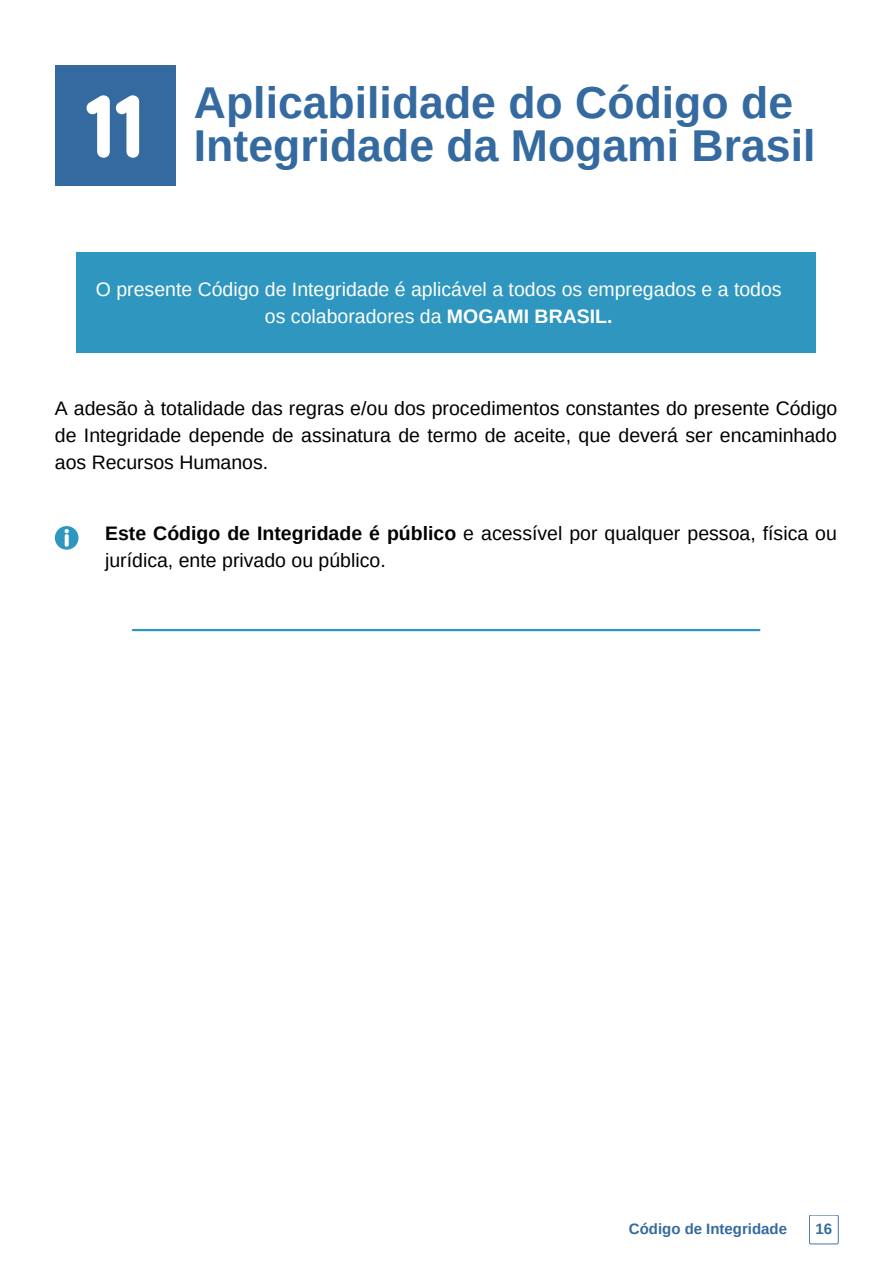
<style>
.page{position:relative;width:893px;height:1264px;background:#fff}
.page>*{position:absolute;margin:0;border:0;box-sizing:border-box;transform-origin:0 0}
.t1{font:700 44.55px/43.8px "Arimo";color:#346aa0}
.t2{font:19.5px/27px "Arimo";color:#000;text-align:justify}
.t3{font:19.5px/27px "Arimo";color:#fff;text-align:center}
.t4{font:700 15px "Arimo";color:#346aa0}
.s1{font-family:"Aristotelica Pro Tx Bld";font-weight:400;font-size:97.35px;color:#fff}
.s2{font-weight:700}
</style>
<div class="page">
<div style="left:55px;top:65px;width:121px;height:121px;background:#346aa0"></div>
<div style="left:76px;top:252px;width:739px;height:101px;background:#2e96bf"></div>
<hr style="left:133px;top:629px;width:626px;height:2px;background:#2e96bf">
<svg style="left:55px;top:526px;width:23px;height:23px"></svg>
<svg style="left:809px;top:1215px;width:29px;height:29px"></svg>
<h1 class="t1" style="left:194px;top:80px;width:623px;text-indent:-108px"><span class="s1">11</span> Aplicabilidade do Código de<br>Integridade da Mogami Brasil</h1>
<p class="t3" style="left:96px;top:276px;width:687px">O presente Código de Integridade é aplicável a todos os empregados e a todos os colaboradores da <span class="s2">MOGAMI BRASIL.</span></p>
<p class="t2" style="left:55px;top:394px;width:784px">A adesão à totalidade das regras e/ou dos procedimentos constantes do presente Código de Integridade depende de assinatura de termo de aceite, que deverá ser encaminhado aos Recursos Humanos.</p>
<p class="t2" style="left:105px;top:519px;width:733px"><span class="s2">Este Código de Integridade é público</span> e acessível por qualquer pessoa, física ou jurídica, ente privado ou público.</p>
<p class="t4" style="left:628px;top:1219px;width:160px">Código de Integridade</p>
<p class="t4" style="left:815px;top:1219px;width:18px">16</p>
</div>
